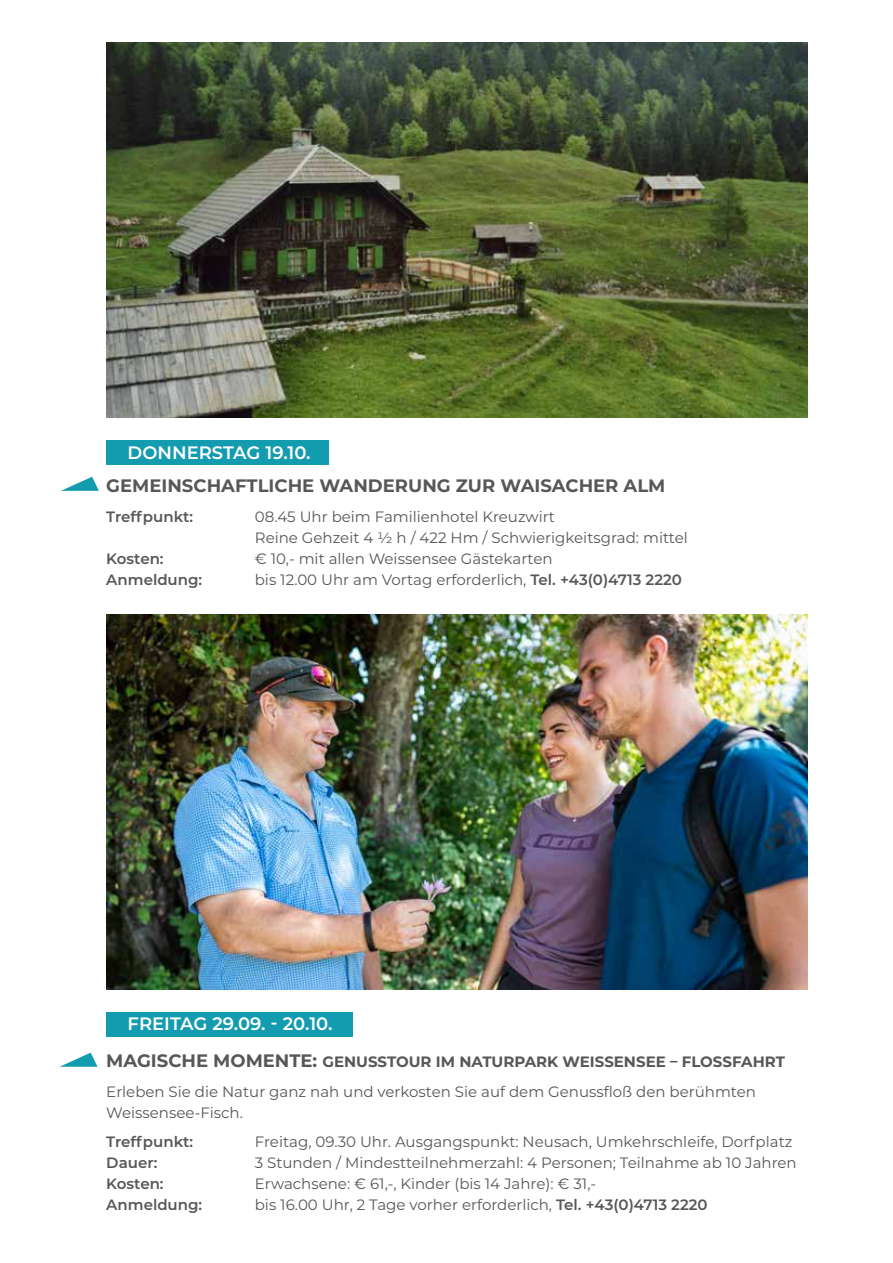
<style>
.page{position:relative;width:893px;height:1263px;background:#fff}
.page>*{position:absolute;margin:0;border:0;box-sizing:border-box;transform-origin:0 0}
.t1{font:700 18px "Montserrat";color:#575756}
.t2{font:600 18px "Montserrat";color:#fff}
.t3{font:15px/21px "Montserrat";color:#575756}
.t4{font:600 15px "Montserrat";color:#575756}
.s1{font-weight:600}
.s2{font-weight:700;font-size:18px}
.s3{font-weight:700}
</style>
<div class="page">
<img style="left:106px;top:43px;width:702px;height:375px">
<div style="left:106px;top:440px;width:223px;height:25px;background:#139caf"></div>
<img style="left:106px;top:614px;width:702px;height:376px">
<div style="left:106px;top:1012px;width:247px;height:25px;background:#139caf"></div>
<svg style="left:60px;top:1053px;width:37px;height:14px"></svg>
<svg style="left:61px;top:477px;width:38px;height:14px"></svg>
<p class="t2" style="left:128px;top:439px;width:185px">DONNERSTAG 19.10.</p>
<p class="t1" style="left:106px;top:473px;width:561px">GEMEINSCHAFTLICHE WANDERUNG ZUR WAISACHER ALM</p>
<p class="t4" style="left:106px;top:506px;width:88px">Treffpunkt:</p>
<p class="t3" style="left:255px;top:505px;width:434px">08.45 Uhr beim Familienhotel Kreuzwirt<br>Reine Gehzeit 4 ½ h / 422 Hm / Schwierigkeitsgrad: mittel</p>
<p class="t4" style="left:106px;top:548px;width:59px">Kosten:</p>
<p class="t3" style="left:255px;top:547px;width:299px">€ 10,- mit allen Weissensee Gästekarten</p>
<p class="t4" style="left:106px;top:569px;width:97px">Anmeldung:</p>
<p class="t3" style="left:255px;top:568px;width:429px">bis 12.00 Uhr am Vortag erforderlich, <span class="s1">Tel. +43(0)4713 2220</span></p>
<p class="t2" style="left:128px;top:1011px;width:206px">FREITAG 29.09. - 20.10.</p>
<p class="t3" style="left:106px;top:1047px;width:680px;line-height:29.5px"><span class="s2">MAGISCHE MOMENTE:</span> <span class="s3">GENUSSTOUR IM NATURPARK WEISSENSEE – FLOSSFAHRT<br></span>Erleben Sie die Natur ganz nah und verkosten Sie auf dem Genussfloß den berühmten</p>
<p class="t3" style="left:106px;top:1101px;width:138px">Weissensee-Fisch.</p>
<p class="t4" style="left:106px;top:1131px;width:88px">Treffpunkt:</p>
<p class="t3" style="left:255px;top:1131px;width:539px">Freitag, 09.30 Uhr. Ausgangspunkt: Neusach, Umkehrschleife, Dorfplatz</p>
<p class="t4" style="left:106px;top:1152px;width:53px">Dauer:</p>
<p class="t3" style="left:255px;top:1152px;width:543px">3 Stunden / Mindestteilnehmerzahl: 4 Personen; Teilnahme ab 10 Jahren</p>
<p class="t4" style="left:106px;top:1173px;width:59px">Kosten:</p>
<p class="t3" style="left:255px;top:1173px;width:343px">Erwachsene: € 61,-, Kinder (bis 14 Jahre): € 31,-</p>
<p class="t4" style="left:106px;top:1194px;width:97px">Anmeldung:</p>
<p class="t3" style="left:255px;top:1194px;width:454px">bis 16.00 Uhr, 2 Tage vorher erforderlich, <span class="s1">Tel. +43(0)4713 2220</span></p>
</div>
